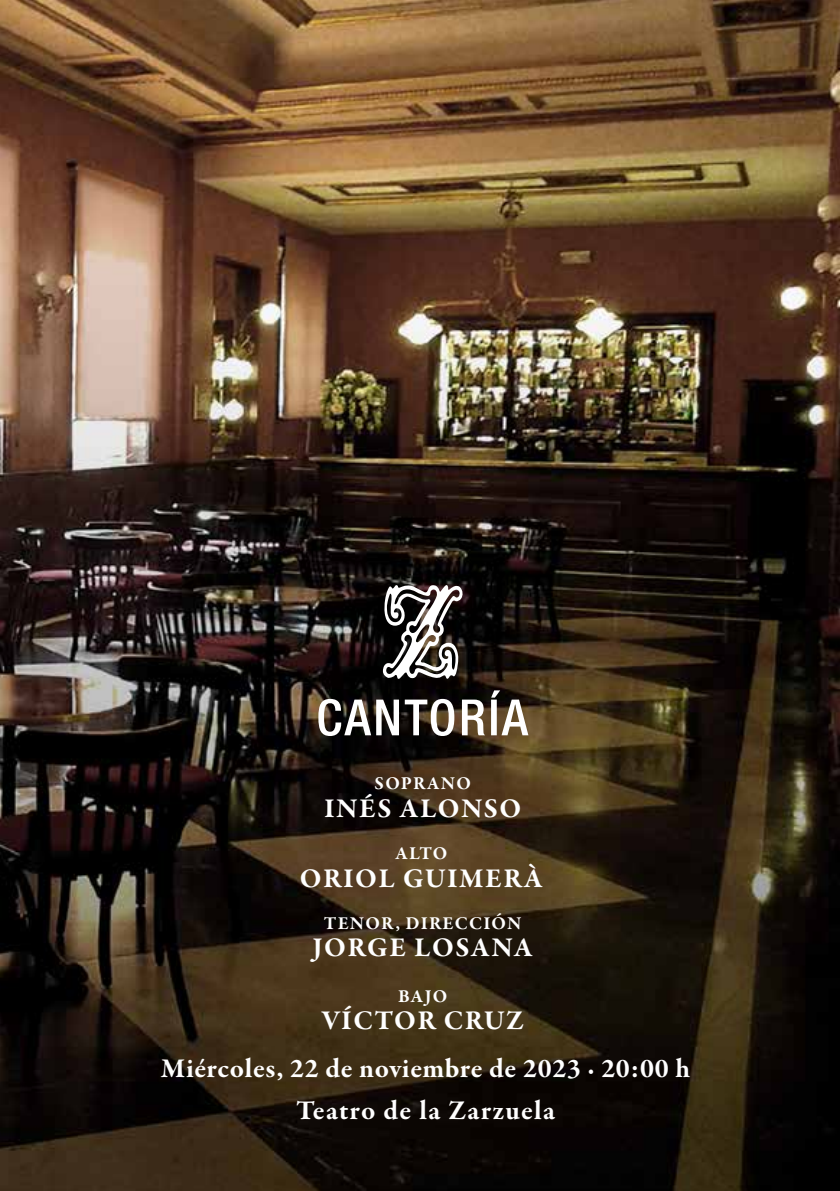
<style>
.page{position:relative;width:840px;height:1191px;background:#fff}
.page>*{position:absolute;margin:0;border:0;box-sizing:border-box;transform-origin:0 0}
.t1{font:500 condensed 50px "Helvetica Neue LT Std";letter-spacing:.05em;color:#fff}
.t2{font:700 27.8px "Garamond Premr Pro";letter-spacing:.045em;color:#fff}
.t3{font:700 27.8px/47.8px "Garamond Premr Pro";letter-spacing:.025em;color:#fff;text-align:center}
.t4{font:700 18.4px "Garamond Premr Pro";letter-spacing:.065em;color:#fff}
</style>
<div class="page">
<img style="left:0;top:0;width:839px;height:1191px">
<svg style="left:382px;top:584px;width:81px;height:95px"></svg>
<h1 class="t1" style="left:316px;top:687px;width:213px">CANTORÍA</h1>
<p class="t4" style="left:374px;top:772px;width:98px">SOPRANO</p>
<p class="t2" style="left:324px;top:791px;width:198px">INÉS ALONSO</p>
<p class="t4" style="left:395px;top:841px;width:53px">ALTO</p>
<p class="t2" style="left:300px;top:860px;width:244px">ORIOL GUIMERÀ</p>
<p class="t4" style="left:324px;top:911px;width:199px">TENOR, DIRECCIÓN</p>
<p class="t2" style="left:312px;top:930px;width:222px">JORGE LOSANA</p>
<p class="t4" style="left:398px;top:984px;width:51px">BAJO</p>
<p class="t3" style="left:161px;top:997px;width:530px">VÍCTOR CRUZ<br>Miércoles, 22 de noviembre de 2023 · 20:00 h</p>
<p class="t2" style="left:296px;top:1093px;width:260px">Teatro de la Zarzuela</p>
</div>
